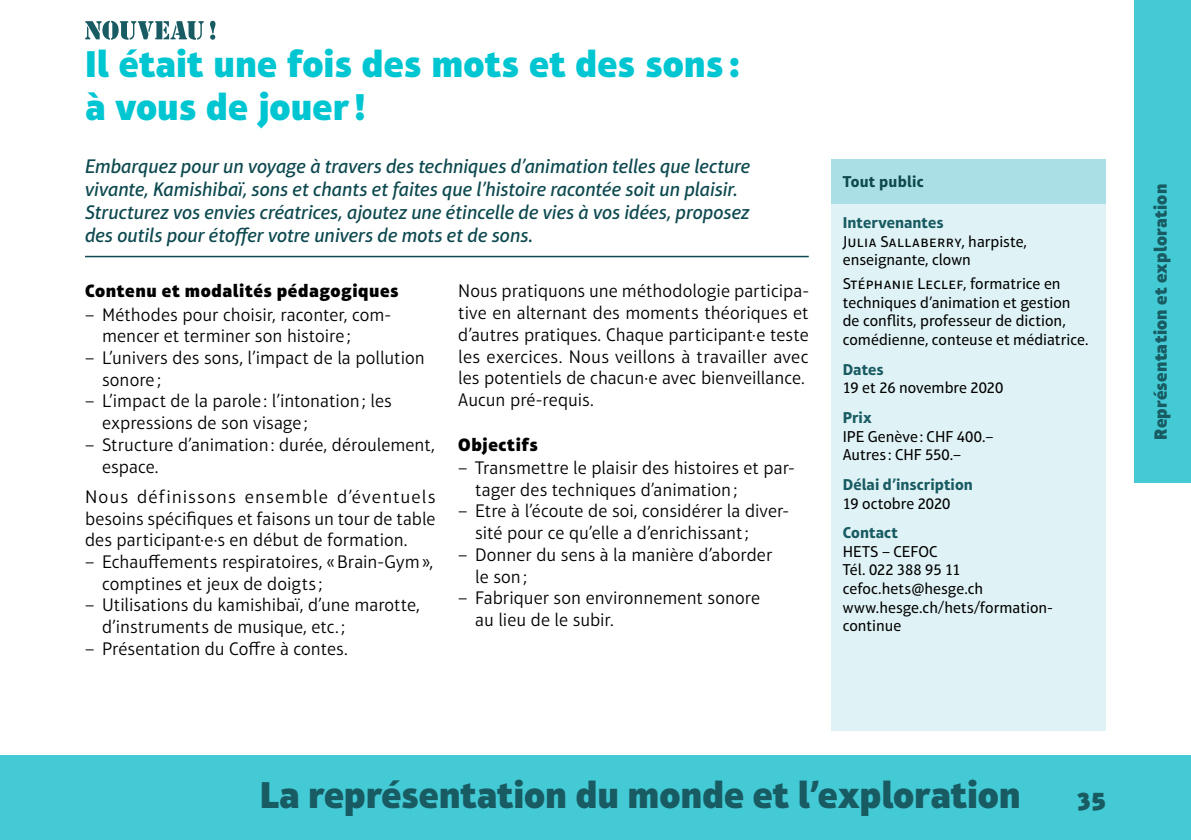
<style>
.page{position:relative;width:1191px;height:840px;background:#fff}
.page>*{position:absolute;margin:0;border:0;box-sizing:border-box;transform-origin:0 0}
.titre_focpe{font:900 38px/43px "Aptifer Sans LT Pro";color:#00c6d2}
.t1{font:900 38px "Aptifer Sans LT Pro";letter-spacing:-.005em;color:#185b62}
.t2{font:900 28px "Aptifer Sans LT Pro";color:#185b62}
.chapeau_focpe{font:italic 500 20px/23px "Aptifer Sans LT Pro";color:#0d494f}
.text_focpe{font:300 18.4px/21.8px "Aptifer Sans LT Pro";color:#000}
.textspace_focpe{font:300 18.4px/21.8px "Aptifer Sans LT Pro";color:#000;text-align:justify}
.inter_focpe{font:900 18.2px "Aptifer Sans LT Pro";letter-spacing:.03em;color:#000}
.t3{font:900 18px "Aptifer Sans LT Pro";letter-spacing:.015em;color:#185b62}
.infotext_focpe{font:16px/18.4px "Aptifer Sans LT Pro";color:#000}
.infotext_focpe-2{font:16px/18.4px "Aptifer Sans LT Pro";letter-spacing:.025em;color:#000}
.infotext_focpe-3{font:700 16px/18.4px "Aptifer Sans LT Pro";letter-spacing:.005em;color:#185b62}
.info_cible_focpe{font:700 16px "Aptifer Sans LT Pro";letter-spacing:.015em;color:#0d494f}
.s1{font-weight:700;color:#185b62}
.s2{font-weight:400;color:#000}
</style>
<div class="page">
<div style="left:0;top:754px;width:1191px;height:85px;background:#43cad5"></div>
<div style="left:1134px;top:0;width:57px;height:482px;background:#43cad5"></div>
<div style="left:831px;top:159px;width:275px;height:571px;background:#dff2f5"></div>
<div style="left:831px;top:159px;width:275px;height:44px;background:#aadfe6"></div>
<hr style="left:85px;top:256px;width:723px;height:1px;background:#0d494f">
<svg style="left:85px;top:21px;width:130px;height:19px"></svg>
<p class="titre_focpe" style="left:85px;top:42px;width:656px">Il était une fois des mots et des sons : à vous de jouer !</p>
<p class="chapeau_focpe" style="left:85px;top:154px;width:667px">Embarquez pour un voyage à travers des techniques d’animation telles que lecture vivante, Kamishibaï, sons et chants et faites que l’histoire racontée soit un plaisir.<br>Structurez vos envies créatrices, ajoutez une étincelle de vies à vos idées, proposez des outils pour étoffer votre univers de mots et de sons.</p>
<p class="inter_focpe" style="left:85px;top:280px;width:315px">Contenu et modalités pédagogiques</p>
<p class="text_focpe" style="left:102px;top:303px;width:290px;text-indent:-17px">− Méthodes pour choisir, raconter, com&shy;mencer et terminer son histoire ;</p>
<p class="text_focpe" style="left:102px;top:347px;width:324px;text-indent:-17px">− L’univers des sons, l’impact de la pollution sonore ;</p>
<p class="text_focpe" style="left:102px;top:390px;width:291px;text-indent:-17px">− L’impact de la parole : l’intonation; les expressions de son visage ;</p>
<p class="text_focpe" style="left:102px;top:433px;width:334px;text-indent:-17px">− Structure d’animation: durée, déroulement, espace.</p>
<p class="textspace_focpe" style="left:85px;top:485px;width:352px">Nous définissons ensemble d’éventuels besoins spécifiques et faisons un tour de table des participant·e·s en début de formation.</p>
<p class="text_focpe" style="left:102px;top:550px;width:333px;text-indent:-17px">− Echauffements respiratoires, «Brain-Gym», comptines et jeux de doigts ;</p>
<p class="text_focpe" style="left:102px;top:594px;width:319px;text-indent:-17px">− Utilisations du kamishibaï, d’une marotte, d’instruments de musique, etc. ;</p>
<p class="text_focpe" style="left:85px;top:637px;width:264px">− Présentation du Coffre à contes.</p>
<p class="text_focpe" style="left:458px;top:280px;width:352px;text-align:justify">Nous pratiquons une méthodologie participa&shy;tive en alternant des moments théoriques et d’autres pratiques. Chaque participant·e teste les exercices. Nous veillons à travailler avec les potentiels de chacun·e avec bienveillance.</p>
<p class="text_focpe" style="left:458px;top:389px;width:137px">Aucun pré-requis.</p>
<p class="inter_focpe" style="left:458px;top:433px;width:81px">Objectifs</p>
<p class="text_focpe" style="left:475px;top:456px;width:321px;text-indent:-17px">− Transmettre le plaisir des histoires et par&shy;tager des techniques d’animation;</p>
<p class="text_focpe" style="left:475px;top:500px;width:315px;text-indent:-17px">− Etre à l’écoute de soi, considérer la diver&shy;sité pour ce qu’elle a d’enrichissant;</p>
<p class="text_focpe" style="left:475px;top:543px;width:298px;text-indent:-17px">− Donner du sens à la manière d’aborder le son;</p>
<p class="text_focpe" style="left:475px;top:587px;width:286px;text-indent:-17px">− Fabriquer son environnement sonore au lieu de le subir.</p>
<p class="info_cible_focpe" style="left:842px;top:172px;width:82px">Tout public</p>
<p class="infotext_focpe-2" style="left:842px;top:213px;width:186px"><span class="s1">Intervenantes<br></span>Julia Sallaberry, harpiste, enseignante, clown</p>
<p class="infotext_focpe" style="left:842px;top:274px;width:247px">Stéphanie Leclef, formatrice en techniques d’animation et gestion de conflits, professeur de diction, comédienne, conteuse et médiatrice.</p>
<p class="infotext_focpe" style="left:842px;top:360px;width:162px"><span class="s1">Dates<br></span>19 et 26 novembre 2020</p>
<p class="infotext_focpe" style="left:842px;top:408px;width:152px"><span class="s1">Prix<br></span>IPE Genève: CHF 400.–<br>Autres: CHF 550.–</p>
<p class="infotext_focpe-3" style="left:842px;top:475px;width:132px">Délai d’inscription<br><span class="s2">19 octobre 2020</span></p>
<p class="infotext_focpe" style="left:842px;top:523px;width:211px"><span class="s1">Contact<br></span>HETS – CEFOC<br>Tél. 022 388 95 11 cefoc.hets@hesge.ch www.hesge.ch/hets/formation&shy;continue</p>
<p class="t3" style="left:1149px;top:439px;width:257px;rotate:-90deg">Représentation et exploration</p>
<h1 class="t1" style="left:260px;top:771px;width:762px">La représentation du monde et l’exploration</h1>
<h2 class="t2" style="left:1077px;top:779px;width:31px">35</h2>
</div>
